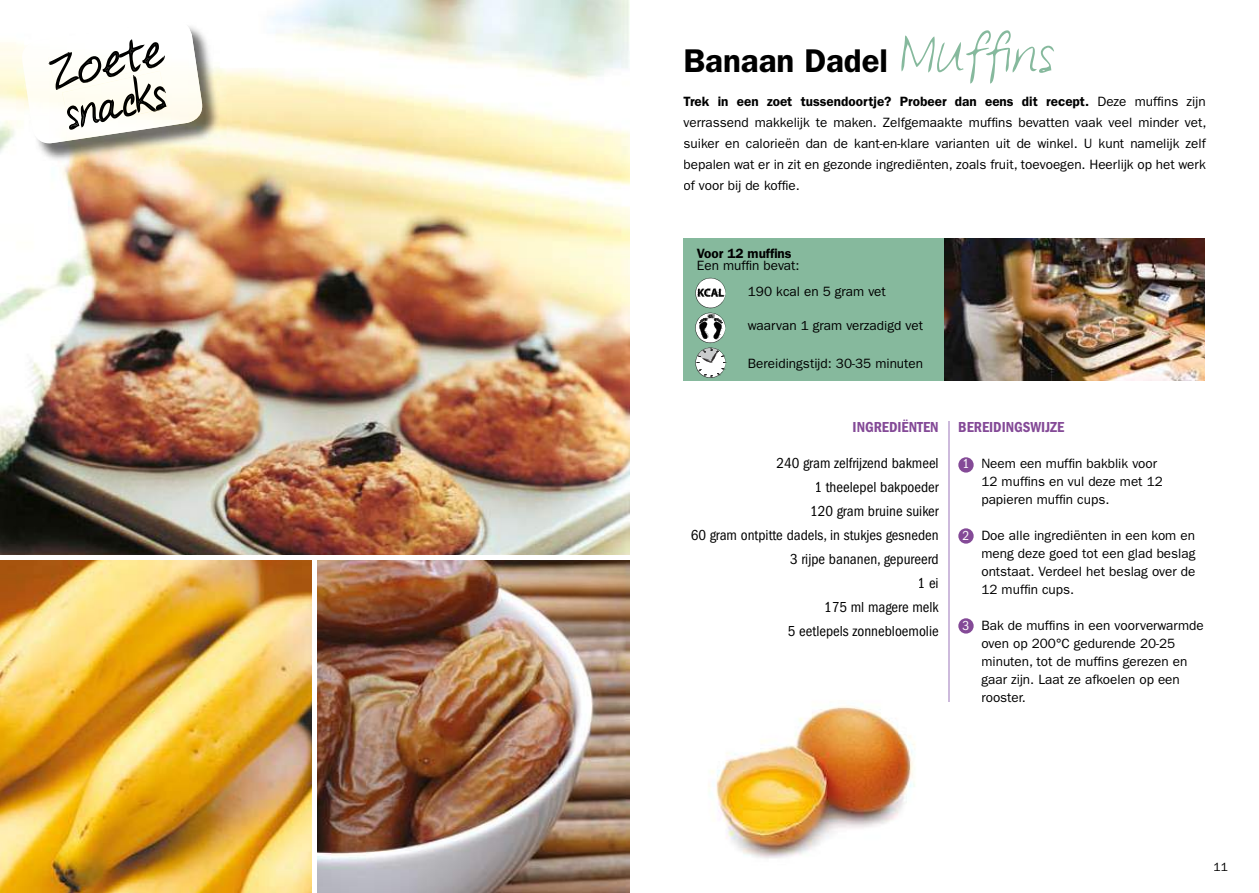
<style>
.page{position:relative;width:1259px;height:893px;background:#fff}
.page>*{position:absolute;margin:0;border:0;box-sizing:border-box;transform-origin:0 0}
.t1{font:600 33px "Franklin Gothic";color:#000}
.t2{font:condensed 15px/24px "Franklin Gothic LT";color:#000;text-align:right}
.t3{font:600 condensed 15px "Franklin Gothic LT";color:#844a97}
.t4{font:13.5px/18px "Franklin Gothic";color:#000}
.t5{font:600 13.5px "Franklin Gothic";color:#000}
.t6{font:12px "Franklin Gothic";color:#000}
.s1{font-family:"Sheryls Hand";font-weight:400;font-size:52.5px;color:#86b99d}
.s2{font-weight:600}
.s3{font-family:"Franklin Gothic LT";font-stretch:condensed;color:#fff}
</style>
<div class="page">
<img style="left:708px;top:706px;width:207px;height:153px">
<img style="left:0;top:0;width:629px;height:893px">
<div style="left:0;top:555px;width:629px;height:5px;background:#fff"></div>
<div style="left:312px;top:557px;width:5px;height:336px;background:#fff"></div>
<hr style="left:948px;top:421px;width:1px;height:281px;background:#cdbadc">
<img style="left:944px;top:238px;width:261px;height:143px">
<div style="left:683px;top:238px;width:261px;height:143px;background:#86b99d"></div>
<div style="left:958px;top:457px;width:15px;height:16px;background:#844a97;border-radius:50%"></div>
<div style="left:958px;top:528px;width:15px;height:16px;background:#844a97;border-radius:50%"></div>
<div style="left:958px;top:618px;width:15px;height:16px;background:#844a97;border-radius:50%"></div>
<svg style="left:695px;top:278px;width:31px;height:100px"></svg>
<img style="left:24px;top:22px;width:203px;height:145px">
<img style="left:22px;top:20px;width:183px;height:123px">
<img style="left:49px;top:89px;width:13px;height:1px">
<img style="left:59px;top:33px;width:105px;height:38px">
<img style="left:49px;top:52px;width:30px;height:37px">
<img style="left:78px;top:56px;width:23px;height:15px">
<img style="left:102px;top:51px;width:15px;height:20px">
<img style="left:145px;top:44px;width:20px;height:26px">
<img style="left:117px;top:39px;width:28px;height:32px">
<img style="left:142px;top:42px;width:22px;height:26px">
<img style="left:62px;top:71px;width:102px;height:57px">
<img style="left:99px;top:99px;width:24px;height:23px">
<img style="left:123px;top:94px;width:14px;height:22px">
<img style="left:167px;top:86px;width:1px;height:24px">
<img style="left:133px;top:76px;width:24px;height:37px">
<img style="left:154px;top:86px;width:13px;height:24px">
<img style="left:67px;top:102px;width:34px;height:28px">
<h1 class="t1" style="left:683px;top:41px;width:371px">Banaan dadel <span class="s1">Muffins</span></h1>
<p class="t4" style="left:683px;top:91px;width:524px;line-height:21px;text-align:justify"><span class="s2">Trek in een zoet tussendoortje? Probeer dan eens dit recept.</span> Deze muffins zijn verrassend makkelijk te maken. Zelfgemaakte muffins bevatten vaak veel minder vet, suiker en calorieën dan de kant-en-klare varianten uit de winkel. U kunt namelijk zelf bepalen wat er in zit en gezonde ingrediënten, zoals fruit, toevoegen. Heerlijk op het werk of voor bij de koffie.</p>
<p class="t5" style="left:697px;top:246px;width:96px">Voor 12 muffins</p>
<p class="t4" style="left:748px;top:253px;width:139px;line-height:25.5px;text-indent:-51px">Een muffin bevat:<br>190 kcal en 5 gram vet</p>
<p class="t4" style="left:748px;top:317px;width:177px">waarvan 1 gram verzadigd vet</p>
<p class="t4" style="left:748px;top:354px;width:177px">Bereidingstijd: 30-35 minuten</p>
<p class="t3" style="left:852px;top:418px;width:88px">INGREDIËNTEN</p>
<p class="t2" style="left:690px;top:451px;width:249px">240 gram zelfrijzend bakmeel<br>1 theelepel bakpoeder<br>120 gram bruine suiker<br>60 gram ontpitte dadels, in stukjes gesneden<br>3 rijpe bananen, gepureerd<br>1 ei<br>175 ml magere melk<br>5 eetlepels zonnebloemolie</p>
<p class="t3" style="left:958px;top:418px;width:108px">BEREIDINGSWIJZE</p>
<p class="t4" style="left:981px;top:455px;width:183px;text-indent:-19px"><span class="s3">1</span> Neem een muffin bakblik voor<br>12 muffins en vul deze met 12 papieren muffin cups.</p>
<p class="t4" style="left:981px;top:527px;width:216px;text-align:justify;text-indent:-19px"><span class="s3">2</span> Doe alle ingrediënten in een kom en meng deze goed tot een glad beslag ontstaat. Verdeel het beslag over de 12 muffin cups.</p>
<p class="t4" style="left:981px;top:617px;width:224px;text-indent:-19px"><span class="s3">3</span> Bak de muffins in een voorverwarmde oven op 200°C gedurende 20-25 minuten, tot de muffins gerezen en gaar zijn. Laat ze afkoelen op een rooster.</p>
<p class="t6" style="left:1213px;top:860px;width:16px">11</p>
</div>
